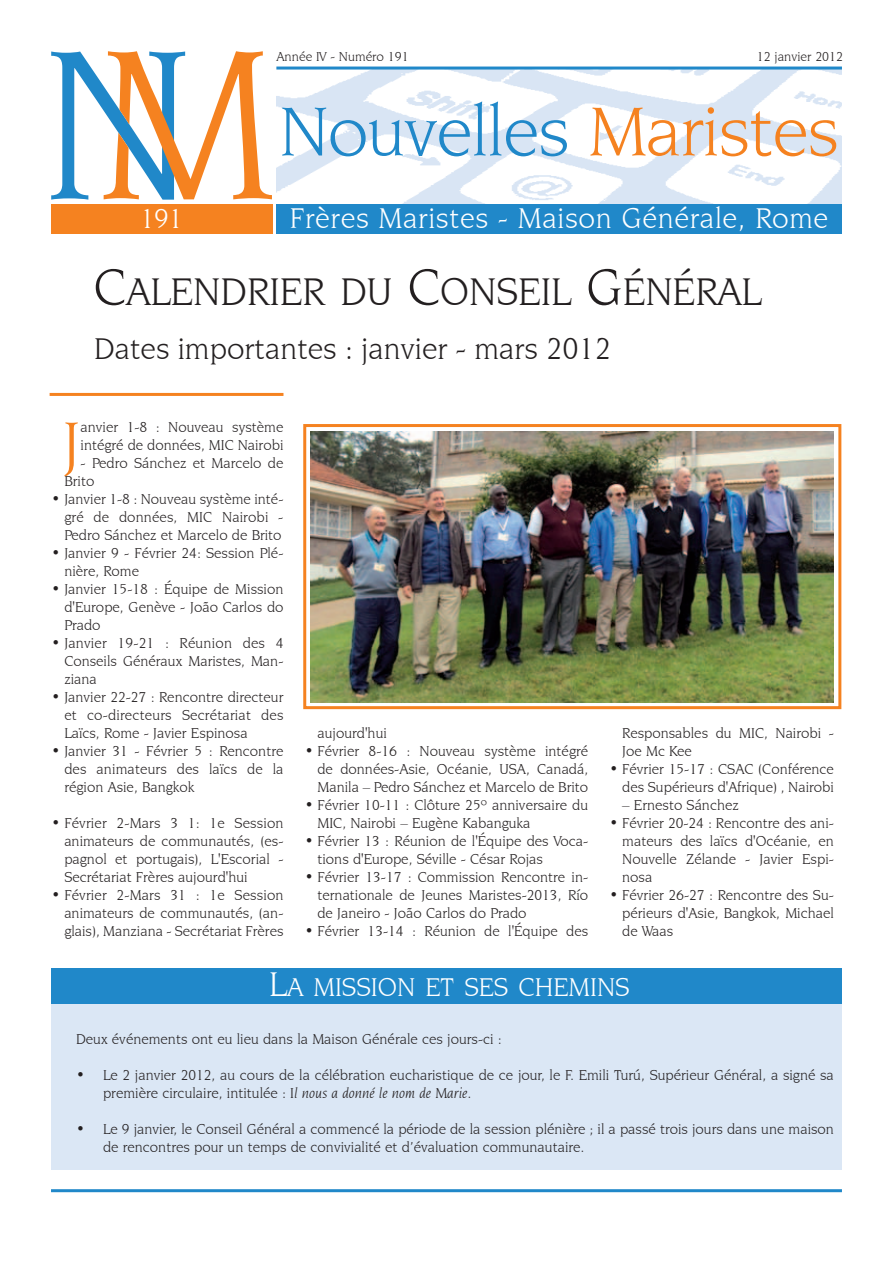
<style>
.page{position:relative;width:893px;height:1263px;background:#fff}
.page>*{position:absolute;margin:0;border:0;box-sizing:border-box;transform-origin:0 0}
.t1{font:73.5px "Novarese IT Cby BT";letter-spacing:-.015em;color:#2088c9}
.t2{font:70.2px "Novarese IT Cby BT";color:#f58220}
.t3{font:40.5px "Novarese IT Cby BT";color:#231f20}
.t4{font:31.5px "Novarese IT Cby BT";color:#231f20}
.t5{font:30px "Novarese IT Cby BT";letter-spacing:.02em;color:#fff}
.t6{font:28.5px "Novarese IT Cby BT";color:#fff}
.t7{font:27px "Novarese IT Cby BT";color:#fff}
.t8{font:15px/18px "Novarese IT Cby BT";color:#231f20;text-align:justify}
.t9{font:13.5px "Novarese IT Cby BT";color:#231f20}
.s1{color:#f58220}
.s2{font-size:54px}
.s3{font-size:36px}
.s4{font-style:italic}
</style>
<div class="page">
<img style="left:276px;top:70px;width:566px;height:134px">
<hr style="left:276px;top:67px;width:566px;height:3px;background:#2088c9">
<div style="left:276px;top:204px;width:566px;height:30px;background:#2088c9"></div>
<svg style="left:51px;top:51px;width:221px;height:149px"></svg>
<hr style="left:51px;top:1189px;width:791px;height:3px;background:#2088c9">
<div style="left:51px;top:1004px;width:791px;height:165px;background:#dbe7f5"></div>
<div style="left:51px;top:204px;width:221px;height:30px;background:#f58220"></div>
<hr style="left:50px;top:393px;width:233px;height:3px;background:#f58220">
<div style="left:51px;top:968px;width:791px;height:36px;background:#2088c9"></div>
<img style="left:310px;top:431px;width:524px;height:272px">
<div style="left:303px;top:424px;width:538px;height:285px;border:3px solid #f58220"></div>
<p class="t9" style="left:276px;top:49px;width:134px">Année IV - Numéro 191</p>
<p class="t9" style="left:757px;top:49px;width:88px">12 janvier 2012</p>
<h1 class="t1" style="left:279px;top:88px;width:561px">Nouvelles <span class="s1">Maristes</span></h1>
<h3 class="t5" style="left:290px;top:201px;width:540px">Frères Maristes - Maison Générale, Rome</h3>
<h3 class="t6" style="left:140px;top:202px;width:45px">191</h3>
<h3 class="t3" style="left:94px;top:267px;width:669px"><span class="s2">C</span>ALENDRIER DU <span class="s2">C</span>ONSEIL <span class="s2">G</span>ÉNÉRAL</h3>
<h3 class="t4" style="left:94px;top:330px;width:518px">Dates importantes : janvier - mars 2012</h3>
<h2 class="t2" style="left:63px;top:403px;width:20px">J</h2>
<p class="t8" style="left:81px;top:418px;width:204px">anvier 1-8 : Nouveau système intégré de données, MIC Nairobi</p>
<p class="t8" style="left:64px;top:454px;width:221px;text-indent:16px">- Pedro Sánchez et Marcelo de<br>Brito</p>
<p class="t8" style="left:64px;top:490px;width:221px;text-indent:-13px">• Janvier 1-8 : Nouveau système inté&shy;gré de données, MIC Nairobi - Pedro Sánchez et Marcelo de Brito</p>
<p class="t8" style="left:64px;top:544px;width:221px;text-indent:-13px">• Janvier 9 - Février 24: Session Plé&shy;nière, Rome</p>
<p class="t8" style="left:64px;top:580px;width:221px;text-indent:-13px">• Janvier 15-18 : Équipe de Mission d'Europe, Genève - João Carlos do Prado</p>
<p class="t8" style="left:64px;top:634px;width:221px;text-indent:-13px">• Janvier 19-21 : Réunion des 4<br>Conseils Généraux Maristes, Man&shy;ziana</p>
<p class="t8" style="left:64px;top:688px;width:221px;text-indent:-13px">• Janvier 22-27 : Rencontre directeur et co-directeurs Secrétariat des Laïcs, Rome - Javier Espinosa</p>
<p class="t8" style="left:64px;top:742px;width:221px;text-indent:-13px">• Janvier 31 - Février 5 : Rencontre des animateurs des laïcs de la région Asie, Bangkok</p>
<p class="t8" style="left:64px;top:814px;width:221px;text-indent:-13px">• Février 2-Mars 3 1: 1e Session animateurs de communautés, (es&shy;pagnol et portugais), L'Escorial - Secrétariat Frères aujourd'hui</p>
<p class="t8" style="left:64px;top:886px;width:221px;text-indent:-13px">• Février 2-Mars 31 : 1e Session animateurs de communautés, (an&shy;glais), Manziana - Secrétariat Frères</p>
<p class="t8" style="left:317px;top:724px;width:71px">aujourd'hui</p>
<p class="t8" style="left:317px;top:742px;width:272px;text-indent:-13px">• Février 8-16 : Nouveau système intégré de données-Asie, Océanie, USA, Canadá, Manila – Pedro Sánchez et Marcelo de Brito</p>
<p class="t8" style="left:317px;top:796px;width:272px;text-indent:-13px">• Février 10-11 : Clôture 25º anniversaire du<br>MIC, Nairobi – Eugène Kabanguka</p>
<p class="t8" style="left:317px;top:832px;width:272px;text-indent:-13px">• Février 13 : Réunion de l'Équipe des Voca&shy;tions d'Europe, Séville - César Rojas</p>
<p class="t8" style="left:317px;top:868px;width:272px;text-indent:-13px">• Février 13-17 : Commission Rencontre in&shy;ternationale de Jeunes Maristes-2013, Río de Janeiro - João Carlos do Prado</p>
<p class="t8" style="left:305px;top:922px;width:285px">• Février 13-14 : Réunion de l'Équipe des</p>
<p class="t8" style="left:622px;top:724px;width:213px">Responsables du MIC, Nairobi -<br>Joe Mc Kee</p>
<p class="t8" style="left:609px;top:760px;width:226px;text-align:right">• Février 15-17 : CSAC (Conférence des Supérieurs d'Afrique) , Nairobi</p>
<p class="t8" style="left:622px;top:796px;width:118px">– Ernesto Sánchez</p>
<p class="t8" style="left:622px;top:814px;width:213px;text-indent:-13px">• Février 20-24 : Rencontre des ani&shy;mateurs des laïcs d'Océanie, en Nouvelle Zélande - Javier Espi&shy;nosa</p>
<p class="t8" style="left:622px;top:886px;width:213px;text-indent:-13px">• Février 26-27 : Rencontre des Su&shy;périeurs d'Asie, Bangkok, Michael de Waas</p>
<h3 class="t7" style="left:269px;top:971px;width:362px"><span class="s3">L</span>A MISSION ET SES CHEMINS</h3>
<p class="t8" style="left:76px;top:1030px;width:427px">Deux événements ont eu lieu dans la Maison Générale ces jours-ci :</p>
<p class="t8" style="left:103px;top:1066px;width:732px;text-indent:-27px">• Le 2 janvier 2012, au cours de la célébration eucharistique de ce jour, le F. Emili Turú, Supérieur Général, a signé sa première circulaire, intitulée : <span class="s4">Il nous a donné le nom de Marie</span>.</p>
<p class="t8" style="left:103px;top:1120px;width:732px;text-indent:-27px">• Le 9 janvier, le Conseil Général a commencé la période de la session plénière ; il a passé trois jours dans une maison de rencontres pour un temps de convivialité et d’évaluation communautaire.</p>
</div>
